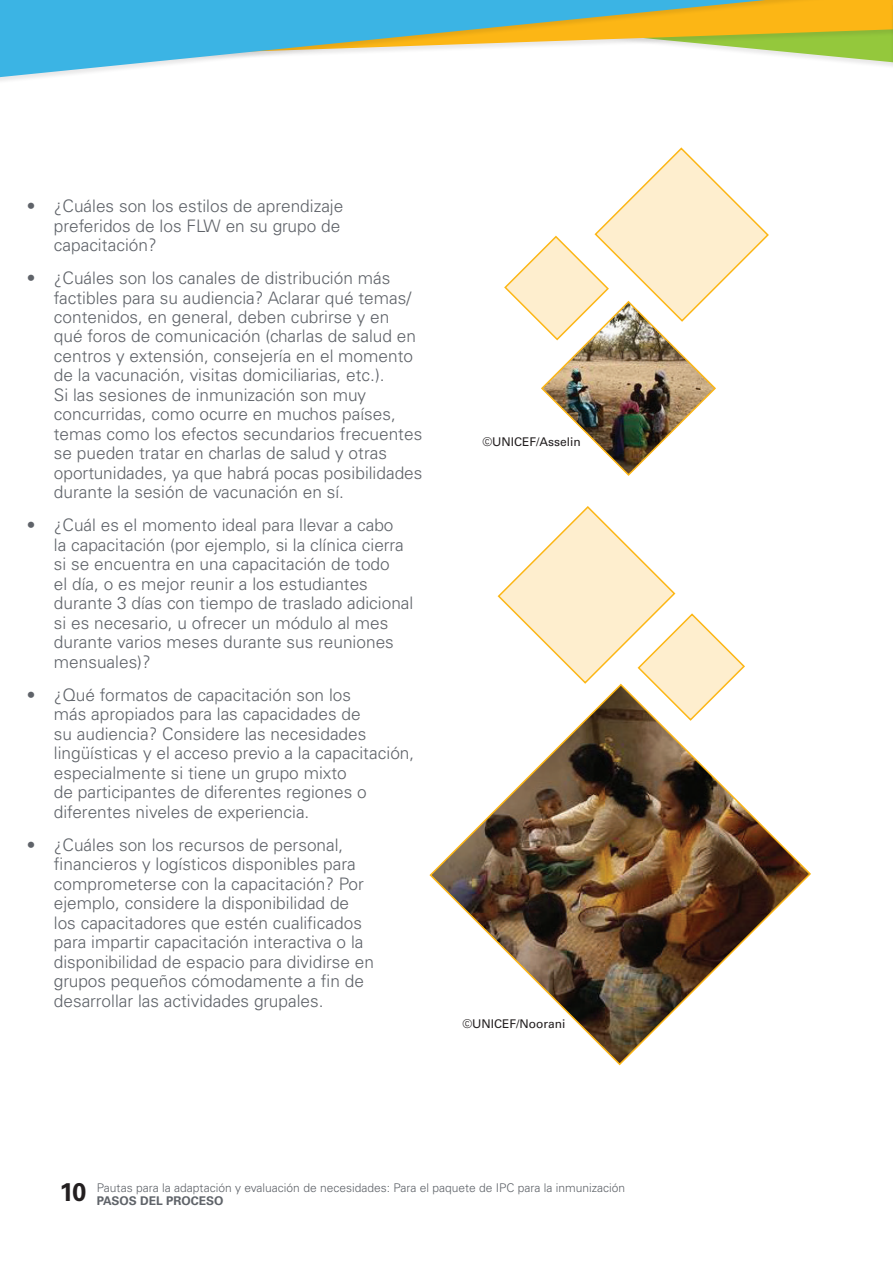
<style>
.page{position:relative;width:893px;height:1263px;background:#fff}
.page>*{position:absolute;margin:0;border:0;box-sizing:border-box;transform-origin:0 0}
.t1{font:300 17.25px/19.5px "Univers LT Std";color:#5f6369}
.t2{font:300 12px/13.6px "Univers LT Std";color:#5f6369}
.t3{font:12px "Univers LT Std";color:#231f20}
.s1{font-weight:700}
</style>
<div class="page">
<svg style="left:0;top:0;width:530px;height:78px;fill:#3bb4e4"></svg>
<svg style="left:530px;top:0;width:363px;height:67px"></svg>
<img style="left:429px;top:722px;width:382px;height:344px">
<svg style="left:497px;top:506px;width:248px;height:216px"></svg>
<svg style="left:504px;top:147px;width:265px;height:329px"></svg>
<p class="t1" style="left:54px;top:196px;width:291px;text-indent:-27px">• ¿Cuáles son los estilos de aprendizaje preferidos de los FLW en su grupo de capacitación?</p>
<p class="t1" style="left:54px;top:268px;width:370px;text-indent:-27px">• ¿Cuáles son los canales de distribución más factibles para su audiencia? Aclarar qué temas/ contenidos, en general, deben cubrirse y en qué foros de comunicación (charlas de salud en centros y extensión, consejería en el momento de la vacunación, visitas domiciliarias, etc.).<br>Si las sesiones de inmunización son muy concurridas, como ocurre en muchos países, temas como los efectos secundarios frecuentes se pueden tratar en charlas de salud y otras oportunidades, ya que habrá pocas posibilidades durante la sesión de vacunación en sí.</p>
<p class="t1" style="left:54px;top:516px;width:361px;text-indent:-27px">• ¿Cuál es el momento ideal para llevar a cabo<br>la capacitación (por ejemplo, si la clínica cierra si se encuentra en una capacitación de todo<br>el día, o es mejor reunir a los estudiantes durante 3 días con tiempo de traslado adicional si es necesario, u ofrecer un módulo al mes durante varios meses durante sus reuniones mensuales)?</p>
<p class="t1" style="left:54px;top:685px;width:362px;text-indent:-27px">• ¿Qué formatos de capacitación son los<br>más apropiados para las capacidades de<br>su audiencia? Considere las necesidades lingüísticas y el acceso previo a la capacitación, especialmente si tiene un grupo mixto<br>de participantes de diferentes regiones o diferentes niveles de experiencia.</p>
<p class="t1" style="left:54px;top:835px;width:322px;text-indent:-27px">• ¿Cuáles son los recursos de personal, financieros y logísticos disponibles para comprometerse con la capacitación? Por ejemplo, considere la disponibilidad de los capacitadores que estén cualificados para impartir capacitación interactiva o la disponibilidad de espacio para dividirse en grupos pequeños cómodamente a fin de desarrollar las actividades grupales.</p>
<p class="t3" style="left:482px;top:434px;width:100px">©UNICEF/Asselin</p>
<p class="t3" style="left:463px;top:1017px;width:104px">©UNICEF/Noorani</p>
<p class="t2" style="left:60px;top:1180px;width:567px;text-indent:37px">Pautas para la adaptación y evaluación de necesidades: Para el paquete de IPC para la inmunización<br><sup>10</sup> <span class="s1">PASOS DEL PROCESO</span></p>
</div>
